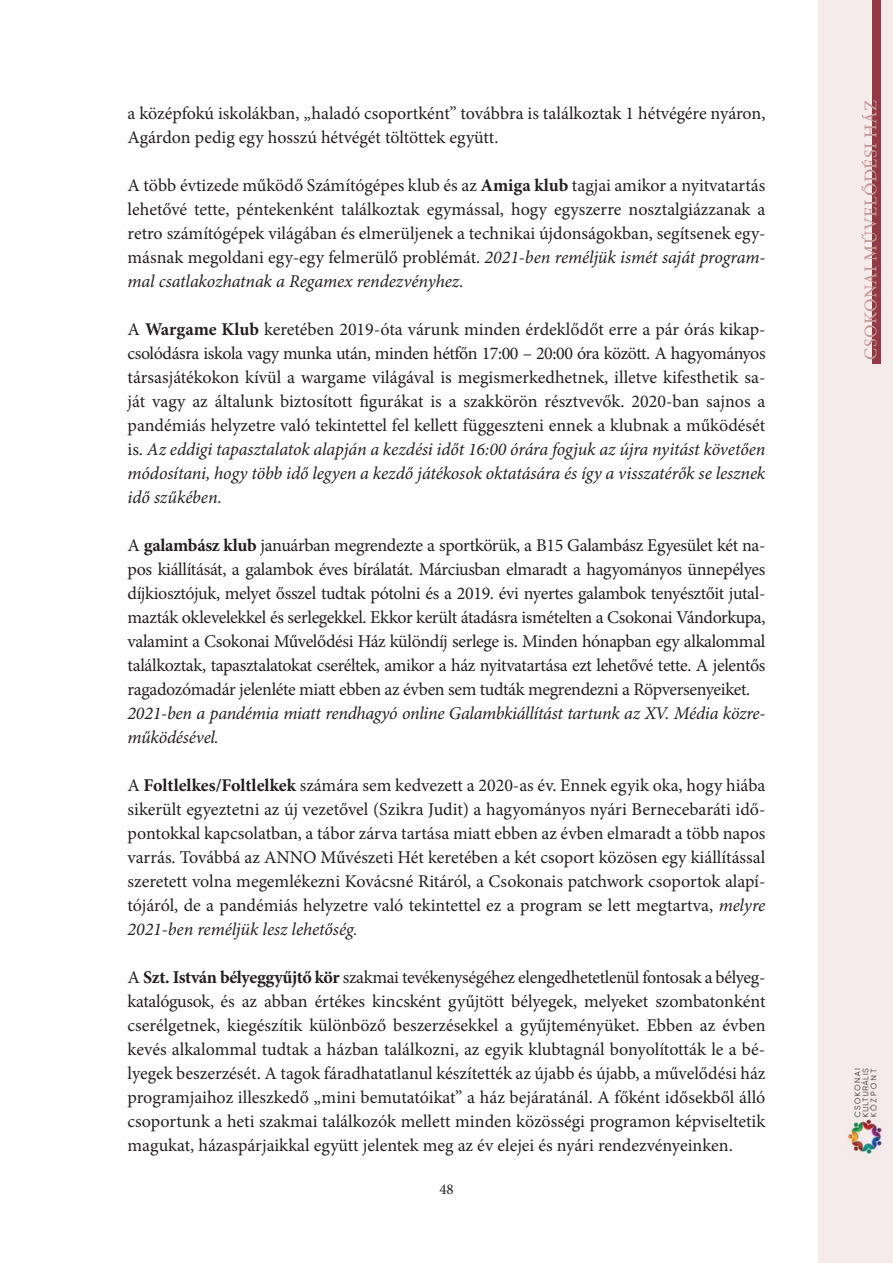
<style>
.page{position:relative;width:893px;height:1263px;background:#fff}
.page>*{position:absolute;margin:0;border:0;box-sizing:border-box;transform-origin:0 0}
.t1{font:18px/24px "Minion Pro";color:#231f20;text-align:justify}
.t2{font:italic 18px/24px "Minion Pro";letter-spacing:-.015em;color:#231f20}
.t3{font:500 18px "Minion Pro";letter-spacing:.025em;color:#c59694}
.t4{font:15px "Minion Pro";color:#231f20}
.s1{font-weight:700}
.s2{font-style:italic}
</style>
<div class="page">
<div style="left:819px;top:0;width:74px;height:1263px;background:#f4ebea"></div>
<div style="left:872px;top:0;width:8px;height:363px;background:#923945"></div>
<img style="left:846px;top:1068px;width:36px;height:87px">
<p class="t1" style="left:128px;top:103px;width:639px">a középfokú iskolákban, „haladó csoportként” továbbra is találkoztak 1 hétvégére nyáron,<br>Agárdon pedig egy hosszú hétvégét töltöttek együtt.</p>
<p class="t1" style="left:128px;top:175px;width:639px">A több évtizede működő Számítógépes klub és az <span class="s1">Amiga klub</span> tagjai amikor a nyitvatartás lehetővé tette, péntekenként találkoztak egymással, hogy egyszerre nosztalgiázzanak a retro számítógépek világában és elmerüljenek a technikai újdonságokban, segítsenek egy&shy;másnak megoldani egy-egy felmerülő problémát. <span class="s2">2021-ben reméljük ismét saját program&shy;mal csatlakozhatnak a Regamex rendezvényhez.</span></p>
<p class="t1" style="left:128px;top:319px;width:639px">A <span class="s1">Wargame Klub</span> keretében 2019-óta várunk minden érdeklődőt erre a pár órás kikap&shy;csolódásra iskola vagy munka után, minden hétfőn 17:00 – 20:00 óra között. A hagyományos társasjátékokon kívül a wargame világával is megismerkedhetnek, illetve kifesthetik sa&shy;ját vagy az általunk biztosított figurákat is a szakkörön résztvevők. 2020-ban sajnos a pandémiás helyzetre való tekintettel fel kellett függeszteni ennek a klubnak a működését is. <span class="s2">Az eddigi tapasztalatok alapján a kezdési időt 16:00 órára fogjuk az újra nyitást követően módosítani, hogy több idő legyen a kezdő játékosok oktatására és így a visszatérők se lesznek idő szűkében.</span></p>
<p class="t1" style="left:128px;top:535px;width:639px">A <span class="s1">galambász klub</span> januárban megrendezte a sportkörük, a B15 Galambász Egyesület két na&shy;pos kiállítását, a galambok éves bírálatát. Márciusban elmaradt a hagyományos ünnepélyes díjkiosztójuk, melyet ősszel tudtak pótolni és a 2019. évi nyertes galambok tenyésztőit jutal&shy;mazták oklevelekkel és serlegekkel. Ekkor került átadásra ismételten a Csokonai Vándorkupa, valamint a Csokonai Művelődési Ház különdíj serlege is. Minden hónapban egy alkalommal találkoztak, tapasztalatokat cseréltek, amikor a ház nyitvatartása ezt lehetővé tette. A jelentős ragadozómadár jelenléte miatt ebben az évben sem tudták megrendezni a Röpversenyeiket.</p>
<p class="t2" style="left:128px;top:703px;width:639px">2021-ben a pandémia miatt rendhagyó online Galambkiállítást tartunk az XV. Média közre&shy;működésével.</p>
<p class="t1" style="left:128px;top:775px;width:639px">A <span class="s1">Foltlelkes/Foltlelkek</span> számára sem kedvezett a 2020-as év. Ennek egyik oka, hogy hiába sikerült egyeztetni az új vezetővel (Szikra Judit) a hagyományos nyári Bernecebaráti idő&shy;pontokkal kapcsolatban, a tábor zárva tartása miatt ebben az évben elmaradt a több napos varrás. Továbbá az ANNO Művészeti Hét keretében a két csoport közösen egy kiállítással szeretett volna megemlékezni Kovácsné Ritáról, a Csokonais patchwork csoportok alapí&shy;tójáról, de a pandémiás helyzetre való tekintettel ez a program se lett megtartva, <span class="s2">melyre 2021-ben reméljük lesz lehetőség.</span></p>
<p class="t1" style="left:128px;top:967px;width:639px">A <span class="s1">Szt. István bélyeggyűjtő kör</span> szakmai tevékenységéhez elengedhetetlenül fontosak a bélyeg&shy;katalógusok, és az abban értékes kincsként gyűjtött bélyegek, melyeket szombatonként cserélgetnek, kiegészítik különböző beszerzésekkel a gyűjteményüket. Ebben az évben kevés alkalommal tudtak a házban találkozni, az egyik klubtagnál bonyolították le a bé&shy;lyegek beszerzését. A tagok fáradhatatlanul készítették az újabb és újabb, a művelődési ház programjaihoz illeszkedő „mini bemutatóikat” a ház bejáratánál. A főként idősekből álló csoportunk a heti szakmai találkozók mellett minden közösségi programon képviseltetik magukat, házaspárjaikkal együtt jelentek meg az év elejei és nyári rendezvényeinken.</p>
<p class="t4" style="left:439px;top:1183px;width:16px">48</p>
<p class="t3" style="left:860px;top:360px;width:261px;rotate:-90deg">CSOKONAI MŰVELŐDÉSI HÁZ</p>
</div>
